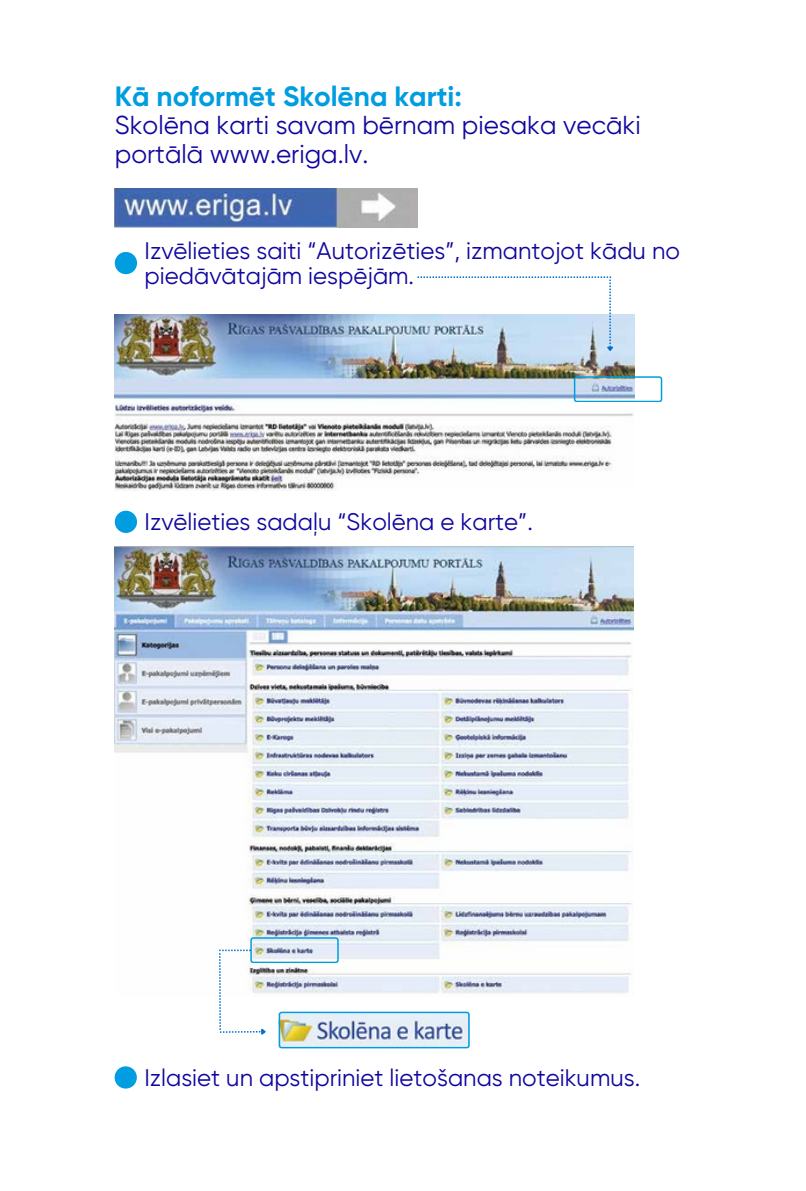
<style>
.page{position:relative;width:806px;height:1191px;background:#fff}
.page>*{position:absolute;margin:0;border:0;box-sizing:border-box;transform-origin:0 0}
.t1{font:700 28px "Gilroy";color:#009de0}
.t2{font:26px/28.4px "Gilroy";color:#10069f}
.t3{font:24px/25.6px "Gilroy";color:#10069f}
</style>
<div class="page">
<img style="left:115px;top:188px;width:302px;height:39px">
<img style="left:115px;top:315px;width:519px;height:175px">
<div style="left:115px;top:252px;width:22px;height:22px;background:#009de0;border-radius:50%"></div>
<div style="left:115px;top:511px;width:22px;height:22px;background:#009de0;border-radius:50%"></div>
<img style="left:115px;top:547px;width:519px;height:446px">
<svg style="left:574px;top:376px;width:88px;height:26px"></svg>
<div style="left:115px;top:1066px;width:22px;height:23px;background:#009de0;border-radius:50%"></div>
<svg style="left:417px;top:276px;width:197px;height:77px"></svg>
<svg style="left:219px;top:937px;width:250px;height:111px"></svg>
<h1 class="t1" style="left:115px;top:79px;width:348px">Kā noformēt Skolēna karti:</h1>
<h1 class="t2" style="left:115px;top:111px;width:527px">Skolēna karti savam bērnam piesaka vecāki portālā www.eriga.lv.</h1>
<p class="t3" style="left:144px;top:238px;width:537px">Izvēlieties saiti “Autorizēties”, izmantojot kādu no piedāvātajām iespējām.</p>
<p class="t3" style="left:144px;top:509px;width:390px">Izvēlieties sadaļu “Skolēna e karte”.</p>
<h1 class="t3" style="left:144px;top:1065px;width:497px">Izlasiet un apstipriniet lietošanas noteikumus.</h1>
</div>
